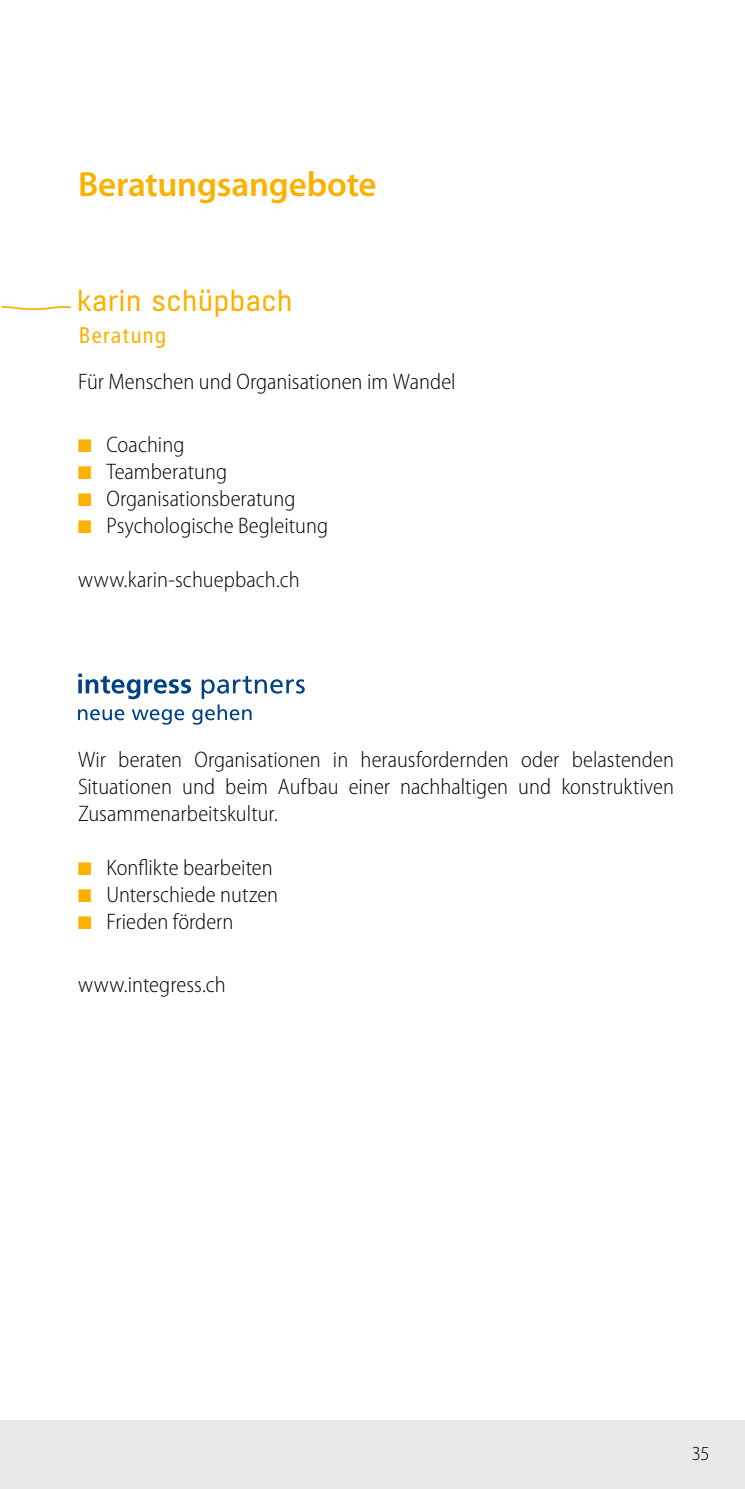
<style>
.page{position:relative;width:745px;height:1489px;background:#fff}
.page>*{position:absolute;margin:0;border:0;box-sizing:border-box;transform-origin:0 0}
.t1{font:600 35px "Myriad Pro";letter-spacing:-.005em;color:#fab100}
.t2{font:28.25px "Boxed";letter-spacing:.005em;color:#fab100}
.t3{font:300 semi-condensed 22.5px/27px "Myriad Pro";color:#000}
.t4{font:condensed 22.5px "Frutiger LT Std";letter-spacing:.06em;color:#fab100}
.t5{font:300 semi-condensed 20px "Myriad Pro";color:#000}
.s1{font-family:"Monotype Sorts";font-weight:400;font-stretch:normal;font-size:17.5px;color:#fab100}
</style>
<div class="page">
<div style="left:0;top:1419px;width:744px;height:69px;background:#e8e9e9"></div>
<svg style="left:1px;top:306px;width:71px;height:4px"></svg>
<svg style="left:78px;top:673px;width:226px;height:51px"></svg>
<h1 class="t1" style="left:78px;top:162px;width:300px">Beratungsangebote</h1>
<p class="t2" style="left:77px;top:283px;width:217px">karin schüpbach</p>
<p class="t4" style="left:79px;top:322px;width:89px">Beratung</p>
<p class="t3" style="left:78px;top:367px;width:379px">Für Menschen und Organisationen im Wandel</p>
<p class="t3" style="left:78px;top:430px;width:251px"><span class="s1">Q</span> Coaching<br><span class="s1">Q</span> Teamberatung<br><span class="s1">Q</span> Organisationsberatung<br><span class="s1">Q</span> Psychologische Begleitung</p>
<p class="t3" style="left:78px;top:565px;width:223px">www.karin-schuepbach.ch</p>
<p class="t3" style="left:78px;top:745px;width:597px;text-align:justify">Wir beraten Organisationen in herausfordernden oder belastenden Situationen und beim Aufbau einer nachhaltigen und konstruktiven Zusammenarbeitskultur.</p>
<p class="t3" style="left:78px;top:853px;width:201px"><span class="s1">Q</span> Konflikte bearbeiten<br><span class="s1">Q</span> Unterschiede nutzen<br><span class="s1">Q</span> Frieden fördern</p>
<p class="t3" style="left:78px;top:970px;width:149px">www.integress.ch</p>
<p class="t5" style="left:691px;top:1440px;width:19px">35</p>
</div>
